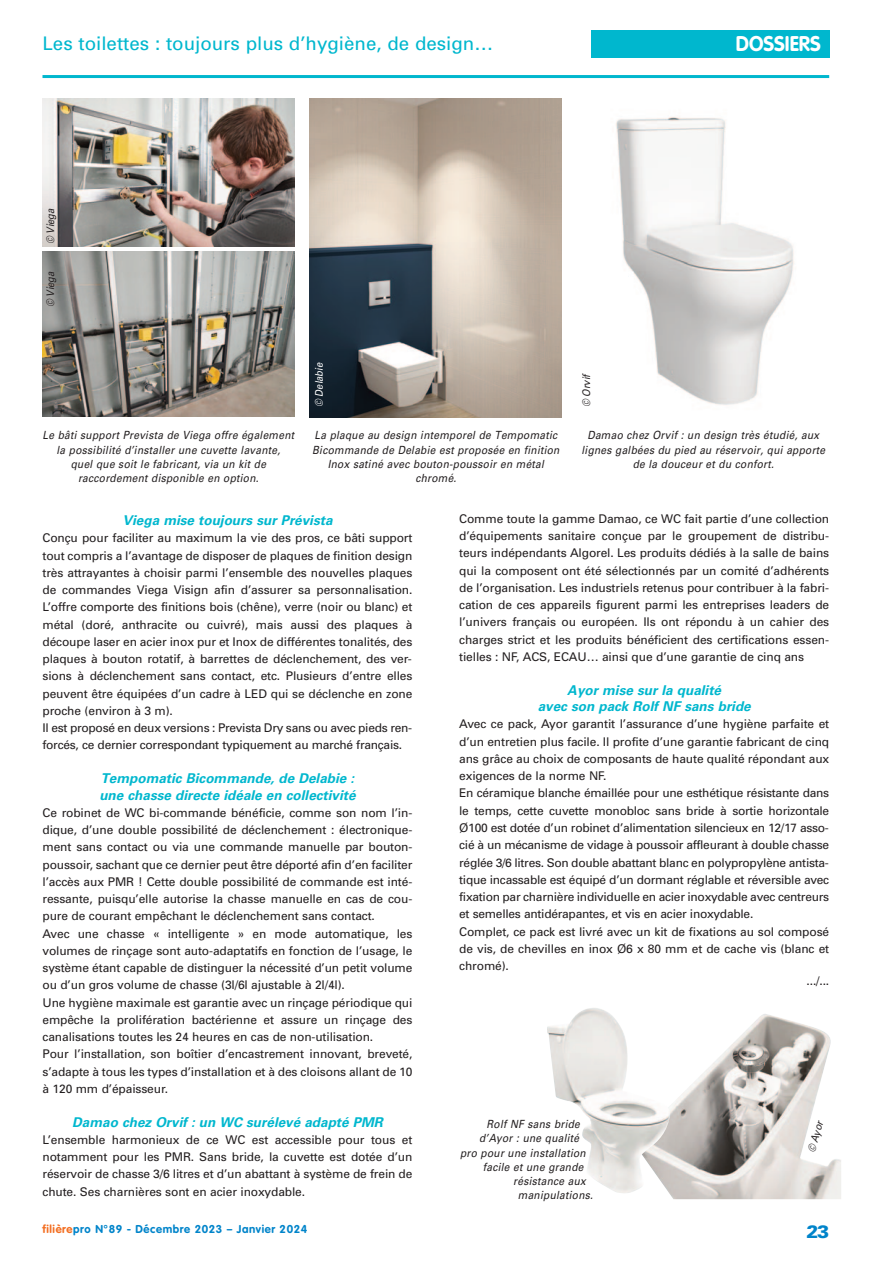
<style>
.page{position:relative;width:893px;height:1263px;background:#fff}
.page>*{position:absolute;margin:0;border:0;box-sizing:border-box;transform-origin:0 0}
.t1{font:700 21px "VAG Rounded Std";color:#fff;scale:.95 1}
.t2{font:18.75px "Univers";color:#00b7ce}
.t3{font:900 18px "Univers";color:#0084ca}
.t4{font:13.5px/16.5px "Univers LT 65 Bd Obl";color:#00b7ce}
.t5{font:12px/17.2px "Univers";letter-spacing:-.01em;color:#231f20}
.t6{font:11.25px/14.2px "Univers LT 55 Obl";letter-spacing:.03em;color:#231f20;text-align:center;scale:.9 1}
.t7{font:700 11.25px "VAG Rounded Std";letter-spacing:.05em;color:#0084ca}
.t8{font:10.5px "Univers LT 55 Obl";color:#231f20;scale:.9 1}
.t9{font:10.5px "Univers LT 55 Obl";color:#fff;scale:.9 1}
.s1{color:#f36e21}
</style>
<div class="page">
<hr style="left:42px;top:75px;width:787px;height:3px;background:#00b7ce">
<div style="left:591px;top:30px;width:238px;height:27px;background:#00b7ce"></div>
<img style="left:43px;top:251px;width:252px;height:166px">
<img style="left:310px;top:99px;width:252px;height:318px">
<img style="left:616px;top:117px;width:178px;height:288px">
<img style="left:42px;top:99px;width:252px;height:148px">
<img style="left:669px;top:1014px;width:172px;height:185px">
<img style="left:547px;top:1008px;width:123px;height:185px">
<h2 class="t2" style="left:43px;top:37px;width:452px">Les toilettes : toujours plus d’hygiène, de design…</h2>
<p class="t8" style="left:44px;top:244px;width:41px;rotate:-90deg">© Viega</p>
<p class="t8" style="left:44px;top:307px;width:41px;rotate:-90deg">© Viega</p>
<p class="t9" style="left:313px;top:407px;width:51px;rotate:-90deg">© Delabie</p>
<p class="t8" style="left:580px;top:407px;width:39px;rotate:-90deg">© Orvif</p>
<h1 class="t1" style="left:736px;top:35px;width:91px">DOSSIERS</h1>
<p class="t6" style="left:43px;top:428px;width:281px">Le bâti support Prevista de Viega offre également la possibilité d’installer une cuvette lavante,<br>quel que soit le fabricant, via un kit de raccordement disponible en option.</p>
<p class="t6" style="left:312px;top:428px;width:276px">La plaque au design intemporel de Tempomatic Bicommande de Delabie est proposée en finition Inox satiné avec bouton-poussoir en métal chromé.</p>
<p class="t6" style="left:581px;top:428px;width:272px">Damao chez Orvif : un design très étudié, aux lignes galbées du pied au réservoir, qui apporte de la douceur et du confort.</p>
<p class="t4" style="left:122px;top:512px;width:212px">Viega mise toujours sur Prévista</p>
<p class="t5" style="left:43px;top:530px;width:371px">Conçu pour faciliter au maximum la vie des pros, ce bâti support tout compris a l’avantage de disposer de plaques de finition design très attrayantes à choisir parmi l’ensemble des nouvelles plaques de commandes Viega Visign afin d’assurer sa personnalisation.<br>L’offre comporte des finitions bois (chêne), verre (noir ou blanc) et métal (doré, anthracite ou cuivré), mais aussi des plaques à découpe laser en acier inox pur et Inox de différentes tonalités, des plaques à bouton rotatif, à barrettes de déclenchement, des ver&shy;sions à déclenchement sans contact, etc. Plusieurs d’entre elles peuvent être équipées d’un cadre à LED qui se déclenche en zone proche (environ à 3 m).<br>Il est proposé en deux versions : Prevista Dry sans ou avec pieds ren&shy;forcés, ce dernier correspondant typiquement au marché français.</p>
<p class="t4" style="left:99px;top:770px;width:258px">Tempomatic Bicommande, de Delabie : une chasse directe idéale en collectivité</p>
<p class="t5" style="left:43px;top:805px;width:371px">Ce robinet de WC bi-commande bénéficie, comme son nom l’in&shy;dique, d’une double possibilité de déclenchement : électronique&shy;ment sans contact ou via une commande manuelle par bouton&shy;poussoir, sachant que ce dernier peut être déporté afin d’en faciliter l’accès aux PMR ! Cette double possibilité de commande est inté&shy;ressante, puisqu’elle autorise la chasse manuelle en cas de cou&shy;pure de courant empêchant le déclenchement sans contact.<br>Avec une chasse « intelligente » en mode automatique, les volumes de rinçage sont auto-adaptatifs en fonction de l’usage, le système étant capable de distinguer la nécessité d’un petit volume ou d’un gros volume de chasse (3l/6l ajustable à 2l/4l).<br>Une hygiène maximale est garantie avec un rinçage périodique qui empêche la prolifération bactérienne et assure un rinçage des canalisations toutes les 24 heures en cas de non-utilisation.<br>Pour l’installation, son boîtier d’encastrement innovant, breveté, s’adapte à tous les types d’installation et à des cloisons allant de 10 à 120 mm d’épaisseur.</p>
<p class="t4" style="left:72px;top:1114px;width:312px">Damao chez Orvif : un WC surélevé adapté PMR</p>
<p class="t5" style="left:43px;top:1132px;width:371px;text-align:justify">L’ensemble harmonieux de ce WC est accessible pour tous et notamment pour les PMR. Sans bride, la cuvette est dotée d’un réservoir de chasse 3/6 litres et d’un abattant à système de frein de chute. Ses charnières sont en acier inoxydable.</p>
<p class="t5" style="left:459px;top:511px;width:371px;text-align:justify">Comme toute la gamme Damao, ce WC fait partie d’une collection d’équipements sanitaire conçue par le groupement de distribu&shy;teurs indépendants Algorel. Les produits dédiés à la salle de bains qui la composent ont été sélectionnés par un comité d’adhérents de l’organisation. Les industriels retenus pour contribuer à la fabri&shy;cation de ces appareils figurent parmi les entreprises leaders de l’univers français ou européen. Ils ont répondu à un cahier des charges strict et les produits bénéficient des certifications essen&shy;tielles : NF, ACS, ECAU… ainsi que d’une garantie de cinq ans</p>
<p class="t4" style="left:538px;top:682px;width:215px;text-align:center">Ayor mise sur la qualité<br>avec son pack Rolf NF sans bride</p>
<p class="t5" style="left:459px;top:717px;width:371px">Avec ce pack, Ayor garantit l’assurance d’une hygiène parfaite et d’un entretien plus facile. Il profite d’une garantie fabricant de cinq ans grâce au choix de composants de haute qualité répondant aux exigences de la norme NF.<br>En céramique blanche émaillée pour une esthétique résistante dans le temps, cette cuvette monobloc sans bride à sortie horizontale Ø100 est dotée d’un robinet d’alimentation silencieux en 12/17 asso&shy;cié à un mécanisme de vidage à poussoir affleurant à double chasse réglée 3/6 litres. Son double abattant blanc en polypropylène antista&shy;tique incassable est équipé d’un dormant réglable et réversible avec fixation par charnière individuelle en acier inoxydable avec centreurs et semelles antidérapantes, et vis en acier inoxydable.<br>Complet, ce pack est livré avec un kit de fixations au sol composé de vis, de chevilles en inox Ø6 x 80 mm et de cache vis (blanc et chromé).</p>
<p class="t6" style="left:486px;top:1117px;width:105px">Rolf NF sans bride</p>
<p class="t6" style="left:479px;top:1131px;width:113px">d’Ayor : une qualité</p>
<p class="t6" style="left:460px;top:1145px;width:141px">pro pour une installation</p>
<p class="t6" style="left:483px;top:1160px;width:113px">facile et une grande</p>
<p class="t6" style="left:513px;top:1174px;width:82px">résistance aux</p>
<p class="t6" style="left:518px;top:1188px;width:85px">manipulations.</p>
<p class="t5" style="left:807px;top:973px;width:24px">.../...</p>
<p class="t8" style="left:805px;top:1150px;width:37px;rotate:-74deg">© Ayor</p>
<p class="t7" style="left:43px;top:1225px;width:266px"><span class="s1">filière</span>pro N°89 - Décembre 2023 – Janvier 2024</p>
<h3 class="t3" style="left:806px;top:1225px;width:24px">23</h3>
</div>
